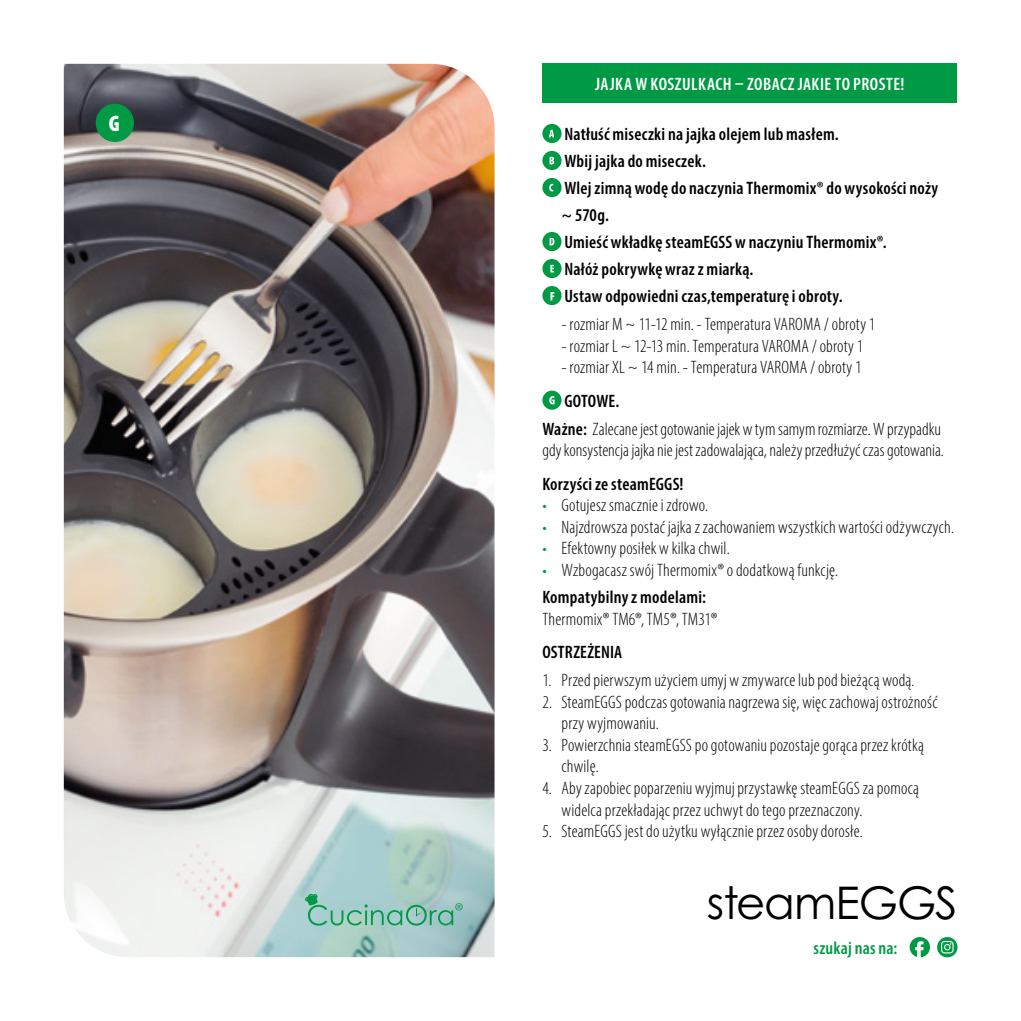
<style>
.page{position:relative;width:1021px;height:1021px;background:#fff}
.page>*{position:absolute;margin:0;border:0;box-sizing:border-box;transform-origin:0 0}
.nazwa_copy{font:45px "Century Gothic Pro";letter-spacing:-.025em;color:#000}
.numer{font:900 condensed 22.5px "Myriad Pro";color:#fff}
.punkty{font:300 condensed 18px/21.6px "Myriad Pro";letter-spacing:.01em;color:#000}
.punkty-2{font:600 condensed 18px/27px "Myriad Pro";letter-spacing:.015em;color:#000}
.Paragraph_Style_1{font:300 condensed 18px/21.6px "Myriad Pro";color:#000}
.t1{font:600 condensed 18px "Myriad Pro";letter-spacing:.025em;color:#fff}
.t2{font:600 condensed 18px "Myriad Pro";letter-spacing:.015em;color:#009a44}
.s1{font-weight:600}
.s2{color:#009a44}
</style>
<div class="page">
<img style="left:64px;top:64px;width:430px;height:893px">
<div style="left:96px;top:104px;width:38px;height:38px;background:#009a44;border-radius:50%"></div>
<svg style="left:909px;top:937px;width:21px;height:20px"></svg>
<svg style="left:937px;top:937px;width:20px;height:20px"></svg>
<div style="left:542px;top:64px;width:415px;height:39px;background:#009a44"></div>
<div style="left:542px;top:124px;width:19px;height:19px;background:#009a44;border-radius:50%"></div>
<svg style="left:549px;top:130px;width:5px;height:7px"></svg>
<div style="left:542px;top:151px;width:19px;height:19px;background:#009a44;border-radius:50%"></div>
<svg style="left:549px;top:157px;width:5px;height:7px"></svg>
<div style="left:542px;top:178px;width:19px;height:19px;background:#009a44;border-radius:50%"></div>
<svg style="left:549px;top:184px;width:4px;height:7px"></svg>
<div style="left:542px;top:232px;width:19px;height:19px;background:#009a44;border-radius:50%"></div>
<svg style="left:549px;top:238px;width:5px;height:7px"></svg>
<div style="left:542px;top:259px;width:19px;height:19px;background:#009a44;border-radius:50%"></div>
<svg style="left:550px;top:265px;width:4px;height:7px"></svg>
<div style="left:542px;top:286px;width:19px;height:19px;background:#009a44;border-radius:50%"></div>
<svg style="left:550px;top:292px;width:4px;height:8px"></svg>
<svg style="left:542px;top:390px;width:19px;height:20px"></svg>
<svg style="left:549px;top:396px;width:5px;height:8px"></svg>
<svg style="left:305px;top:893px;width:157px;height:32px;background:#8cc3b5"></svg>
<p class="numer" style="left:109px;top:109px;width:12px">G</p>
<p class="t1" style="left:595px;top:73px;width:311px">JAJKA W KOSZULKACH – ZOBACZ JAKIE TO PROSTE!</p>
<p class="punkty-2" style="left:564px;top:120px;width:276px">Natłuść miseczki na jajka olejem lub masłem.</p>
<p class="punkty-2" style="left:564px;top:147px;width:143px">Wbij jajka do miseczek.</p>
<p class="punkty-2" style="left:561px;top:174px;width:378px">Wlej zimną wodę do naczynia Thermomix® do wysokości noży ~ 570g.</p>
<p class="punkty-2" style="left:564px;top:228px;width:324px">Umieść wkładkę steamEGSS w naczyniu Thermomix®.</p>
<p class="punkty-2" style="left:564px;top:255px;width:191px">Nałóż pokrywkę wraz z miarką.</p>
<p class="punkty-2" style="left:564px;top:282px;width:280px">Ustaw odpowiedni czas,temperaturę i obroty.</p>
<p class="punkty" style="left:561px;top:313px;width:315px">- rozmiar M ~ 11-12 min. - Temperatura VAROMA / obroty 1</p>
<p class="punkty" style="left:561px;top:335px;width:303px">- rozmiar L ~ 12-13 min. Temperatura VAROMA / obroty 1</p>
<p class="punkty" style="left:561px;top:356px;width:301px">- rozmiar XL ~ 14 min. - Temperatura VAROMA / obroty 1</p>
<p class="punkty-2" style="left:564px;top:387px;width:57px">GOTOWE.</p>
<p class="Paragraph_Style_1" style="left:542px;top:417px;width:403px"><span class="s1">Ważne:</span> Zalecane jest gotowanie jajek w tym samym rozmiarze. W przypadku gdy konsystencja jajka nie jest zadowalająca, należy przedłużyć czas gotowania.</p>
<p class="punkty-2" style="left:542px;top:470px;width:143px">Korzyści ze steamEGGS!</p>
<p class="punkty" style="left:542px;top:494px;width:167px"><span class="s2">•</span> Gotujesz smacznie i zdrowo.</p>
<p class="punkty" style="left:542px;top:516px;width:413px"><span class="s2">•</span> Najzdrowsza postać jajka z zachowaniem wszystkich wartości odżywczych.</p>
<p class="punkty" style="left:542px;top:537px;width:189px"><span class="s2">•</span> Efektowny posiłek w kilka chwil.</p>
<p class="punkty" style="left:542px;top:559px;width:297px"><span class="s2">•</span> Wzbogacasz swój Thermomix® o dodatkową funkcję.</p>
<p class="punkty-2" style="left:542px;top:583px;width:165px">Kompatybilny z modelami:</p>
<p class="punkty" style="left:542px;top:607px;width:177px">Thermomix® TM6®, TM5®, TM31®</p>
<p class="punkty-2" style="left:542px;top:638px;width:81px">OSTRZEŻENIA</p>
<p class="punkty" style="left:542px;top:669px;width:374px">1. Przed pierwszym użyciem umyj w zmywarce lub pod bieżącą wodą.</p>
<p class="punkty" style="left:561px;top:690px;width:377px;text-indent:-19px">2. SteamEGGS podczas gotowania nagrzewa się, więc zachowaj ostrożność przy wyjmowaniu.</p>
<p class="punkty" style="left:561px;top:734px;width:364px;text-indent:-19px">3. Powierzchnia steamEGSS po gotowaniu pozostaje gorąca przez krótką chwilę.</p>
<p class="punkty" style="left:561px;top:777px;width:359px;text-indent:-19px">4. Aby zapobiec poparzeniu wyjmuj przystawkę steamEGGS za pomocą widelca przekładając przez uchwyt do tego przeznaczony.</p>
<p class="punkty" style="left:542px;top:820px;width:322px">5. SteamEGGS jest do użytku wyłącznie przez osoby dorosłe.</p>
<p class="nazwa_copy" style="left:707px;top:875px;width:252px">steamEGGS</p>
<p class="t2" style="left:813px;top:936px;width:86px">szukaj nas na:</p>
</div>
